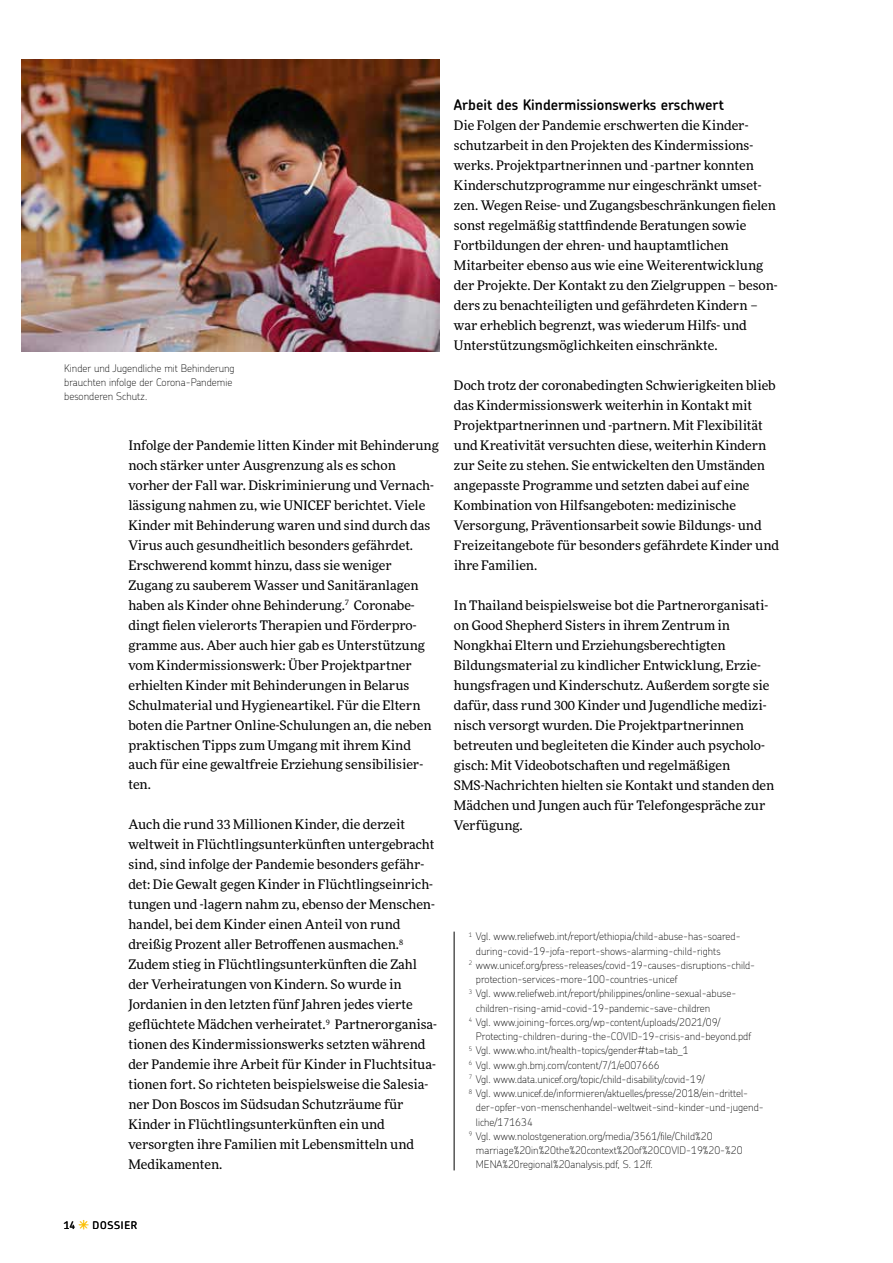
<style>
.page{position:relative;width:893px;height:1263px;background:#fff}
.page>*{position:absolute;margin:0;border:0;box-sizing:border-box;transform-origin:0 0}
.t1{font:600 14.7px "Chevin Std";color:#000}
.t2{font:13.2px/20px "More Pro";color:#000}
.t3{font:100 10.5px/14.2px "Chevin Std";color:#000}
.t4{font:500 10.5px "Chevin Std";letter-spacing:.075em;color:#000}
.s1{font-family:"Sternsinger";font-weight:400;color:#fbbe00}
</style>
<div class="page">
<img style="left:21px;top:60px;width:418px;height:292px">
<hr style="left:454px;top:932px;width:1px;height:238px;background:#000">
<p class="t3" style="left:64px;top:360px;width:172px">Kinder und Jugendliche mit Behinderung brauchten infolge der Corona-Pandemie besonderen Schutz.</p>
<p class="t2" style="left:128px;top:434px;width:312px">Infolge der Pandemie litten Kinder mit Behinderung noch stärker unter Ausgrenzung als es schon vorher der Fall war. Diskriminierung und Vernach&shy;lässigung nahmen zu, wie UNICEF berichtet. Viele Kinder mit Behinderung waren und sind durch das Virus auch gesundheitlich besonders gefährdet.<br>Erschwerend kommt hinzu, dass sie weniger Zugang zu sauberem Wasser und Sanitäranlagen haben als Kinder ohne Behinderung.<sup>7</sup> Coronabe&shy;dingt fielen vielerorts Therapien und Förderpro&shy;gramme aus. Aber auch hier gab es Unterstützung vom Kindermissionswerk: Über Projektpartner erhielten Kinder mit Behinderungen in Belarus Schulmaterial und Hygieneartikel. Für die Eltern boten die Partner Online-Schulungen an, die neben praktischen Tipps zum Umgang mit ihrem Kind auch für eine gewaltfreie Erziehung sensibilisier&shy;ten.</p>
<p class="t2" style="left:128px;top:814px;width:310px">Auch die rund 33 Millionen Kinder, die derzeit weltweit in Flüchtlingsunterkünften untergebracht sind, sind infolge der Pandemie besonders gefähr&shy;det: Die Gewalt gegen Kinder in Flüchtlingseinrich&shy;tungen und -lagern nahm zu, ebenso der Menschen&shy;handel, bei dem Kinder einen Anteil von rund dreißig Prozent aller Betroffenen ausmachen.<sup>8<br></sup>Zudem stieg in Flüchtlingsunterkünften die Zahl der Verheiratungen von Kindern. So wurde in Jordanien in den letzten fünf Jahren jedes vierte geflüchtete Mädchen verheiratet.<sup>9</sup> Partnerorganisa&shy;tionen des Kindermissionswerks setzten während der Pandemie ihre Arbeit für Kinder in Fluchtsitua&shy;tionen fort. So richteten beispielsweise die Salesia&shy;ner Don Boscos im Südsudan Schutzräume für Kinder in Flüchtlingsunterkünften ein und versorgten ihre Familien mit Lebensmitteln und Medikamenten.</p>
<p class="t1" style="left:454px;top:95px;width:272px">Arbeit des Kindermissionswerks erschwert</p>
<p class="t2" style="left:454px;top:115px;width:325px">Die Folgen der Pandemie erschwerten die Kinder&shy;schutzarbeit in den Projekten des Kindermissions&shy;werks. Projektpartnerinnen und -partner konnten Kinderschutzprogramme nur eingeschränkt umset&shy;zen. Wegen Reise- und Zugangsbeschränkungen fielen sonst regelmäßig stattfindende Beratungen sowie Fortbildungen der ehren- und hauptamtlichen Mitarbeiter ebenso aus wie eine Weiterentwicklung der Projekte. Der Kontakt zu den Zielgruppen – beson&shy;ders zu benachteiligten und gefährdeten Kindern – war erheblich begrenzt, was wiederum Hilfs- und Unterstützungsmöglichkeiten einschränkte.</p>
<p class="t2" style="left:454px;top:374px;width:327px">Doch trotz der coronabedingten Schwierigkeiten blieb das Kindermissionswerk weiterhin in Kontakt mit Projektpartnerinnen und -partnern. Mit Flexibilität und Kreativität versuchten diese, weiterhin Kindern zur Seite zu stehen. Sie entwickelten den Umständen angepasste Programme und setzten dabei auf eine Kombination von Hilfsangeboten: medizinische Versorgung, Präventionsarbeit sowie Bildungs- und Freizeitangebote für besonders gefährdete Kinder und ihre Familien.</p>
<p class="t2" style="left:454px;top:594px;width:322px">In Thailand beispielsweise bot die Partnerorganisati&shy;on Good Shepherd Sisters in ihrem Zentrum in Nongkhai Eltern und Erziehungsberechtigten Bildungsmaterial zu kindlicher Entwicklung, Erzie&shy;hungsfragen und Kinderschutz. Außerdem sorgte sie dafür, dass rund 300 Kinder und Jugendliche medizi&shy;nisch versorgt wurden. Die Projektpartnerinnen betreuten und begleiteten die Kinder auch psycholo&shy;gisch: Mit Videobotschaften und regelmäßigen SMS-Nachrichten hielten sie Kontakt und standen den Mädchen und Jungen auch für Telefongespräche zur Verfügung.</p>
<p class="t3" style="left:469px;top:929px;width:273px"><sup>1</sup> Vgl. www.reliefweb.int/report/ethiopia/child-abuse-has-soared-</p>
<p class="t3" style="left:476px;top:943px;width:246px">during-covid-19-jofa-report-shows-alarming-child-rights</p>
<p class="t3" style="left:469px;top:957px;width:288px"><sup>2</sup> www.unicef.org/press-releases/covid-19-causes-disruptions-child-</p>
<p class="t3" style="left:476px;top:972px;width:203px">protection-services-more-100-countries-unicef</p>
<p class="t3" style="left:469px;top:986px;width:269px"><sup>3</sup> Vgl. www.reliefweb.int/report/philippines/online-sexual-abuse-</p>
<p class="t3" style="left:476px;top:1000px;width:236px">children-rising-amid-covid-19-pandemic-save-children</p>
<p class="t3" style="left:469px;top:1014px;width:253px"><sup>4</sup> Vgl. www.joining-forces.org/wp-content/uploads/2021/09/</p>
<p class="t3" style="left:476px;top:1029px;width:277px">Protecting-children-during-the-COVID-19-crisis-and-beyond.pdf</p>
<p class="t3" style="left:469px;top:1043px;width:221px"><sup>5</sup> Vgl. www.who.int/health-topics/gender#tab=tab_1</p>
<p class="t3" style="left:469px;top:1057px;width:193px"><sup>6</sup> Vgl. www.gh.bmj.com/content/7/1/e007666</p>
<p class="t3" style="left:469px;top:1071px;width:238px"><sup>7</sup> Vgl. www.data.unicef.org/topic/child-disability/covid-19/</p>
<p class="t3" style="left:469px;top:1086px;width:281px"><sup>8</sup> Vgl. www.unicef.de/informieren/aktuelles/presse/2018/ein-drittel-</p>
<p class="t3" style="left:476px;top:1100px;width:289px">der-opfer-von-menschenhandel-weltweit-sind-kinder-und-jugend-</p>
<p class="t3" style="left:476px;top:1114px;width:58px">liche/171634</p>
<p class="t3" style="left:469px;top:1128px;width:245px"><sup>9</sup> Vgl. www.nolostgeneration.org/media/3561/file/Child%20</p>
<p class="t3" style="left:476px;top:1143px;width:268px">marriage%20in%20the%20context%20of%20COVID-19%20-%20</p>
<p class="t3" style="left:476px;top:1157px;width:178px">MENA%20regional%20analysis.pdf, S. 12ff.</p>
<p class="t4" style="left:64px;top:1218px;width:75px">14 <span class="s1">*</span> DOSSIER</p>
</div>
